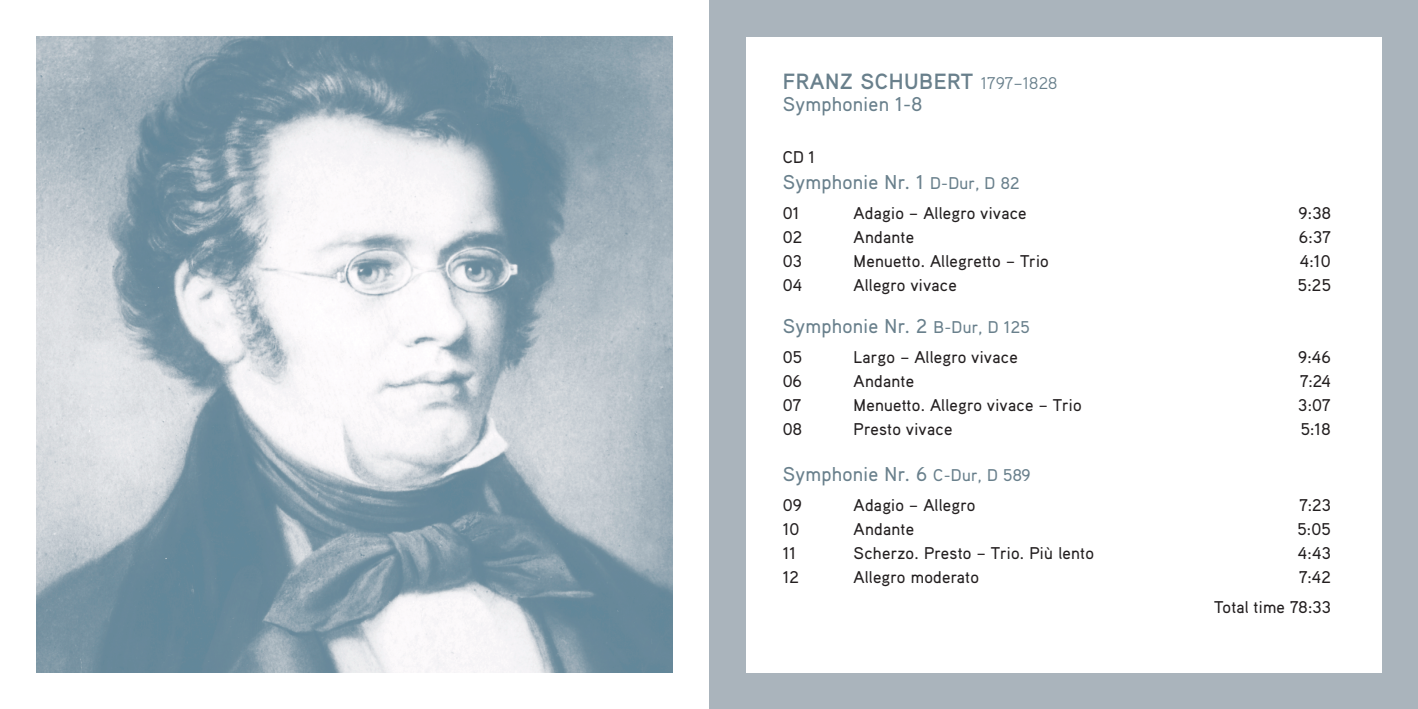
<style>
.page{position:relative;width:1418px;height:709px;background:#fff}
.page>*{position:absolute;margin:0;border:0;box-sizing:border-box;transform-origin:0 0}
.t1{font:700 22px "Aaux Pro";letter-spacing:.02em;color:#69808c}
.t2{font:500 20px "Aaux Pro";letter-spacing:.015em;color:#69808c}
.t3{font:500 17px/30px "Aaux Pro";letter-spacing:.015em;color:#231f20;text-align:right}
.s1{font-weight:400;font-size:17px}
.s2{font-size:17px}
</style>
<div class="page">
<div style="left:709px;top:0;width:708px;height:709px;background:#aab4bc"></div>
<div style="left:746px;top:37px;width:634px;height:635px;background:#fff"></div>
<img style="left:37px;top:37px;width:635px;height:635px">
<p class="t1" style="left:782px;top:73px;width:276px">FRANZ SCHUBERT <span class="s1">1797–1828</span></p>
<p class="t2" style="left:782px;top:97px;width:141px">Symphonien 1-8</p>
<p class="t3" style="left:782px;top:144px;width:34px">CD 1</p>
<p class="t2" style="left:782px;top:175px;width:238px">Symphonie Nr. 1 <span class="s2">D-Dur, D 82</span></p>
<p class="t3" style="left:782px;top:200px;width:18px">01</p>
<p class="t3" style="left:853px;top:200px;width:175px">Adagio – Allegro vivace</p>
<p class="t3" style="left:1298px;top:200px;width:34px">9:38</p>
<p class="t3" style="left:782px;top:224px;width:21px">02</p>
<p class="t3" style="left:853px;top:224px;width:62px">Andante</p>
<p class="t3" style="left:1298px;top:224px;width:33px">6:37</p>
<p class="t3" style="left:782px;top:248px;width:21px">03</p>
<p class="t3" style="left:853px;top:248px;width:197px">Menuetto. Allegretto – Trio</p>
<p class="t3" style="left:1299px;top:248px;width:32px">4:10</p>
<p class="t3" style="left:782px;top:272px;width:21px">04</p>
<p class="t3" style="left:853px;top:272px;width:105px">Allegro vivace</p>
<p class="t3" style="left:1297px;top:272px;width:34px">5:25</p>
<p class="t2" style="left:782px;top:319px;width:248px">Symphonie Nr. 2 <span class="s2">B-Dur, D 125</span></p>
<p class="t3" style="left:782px;top:344px;width:21px">05</p>
<p class="t3" style="left:853px;top:344px;width:166px">Largo – Allegro vivace</p>
<p class="t3" style="left:1297px;top:344px;width:34px">9:46</p>
<p class="t3" style="left:782px;top:368px;width:21px">06</p>
<p class="t3" style="left:853px;top:368px;width:62px">Andante</p>
<p class="t3" style="left:1300px;top:368px;width:32px">7:24</p>
<p class="t3" style="left:782px;top:392px;width:20px">07</p>
<p class="t3" style="left:853px;top:392px;width:229px">Menuetto. Allegro vivace – Trio</p>
<p class="t3" style="left:1298px;top:392px;width:34px">3:07</p>
<p class="t3" style="left:782px;top:416px;width:21px">08</p>
<p class="t3" style="left:853px;top:416px;width:100px">Presto vivace</p>
<p class="t3" style="left:1300px;top:416px;width:32px">5:18</p>
<p class="t2" style="left:782px;top:467px;width:249px">Symphonie Nr. 6 <span class="s2">C-Dur, D 589</span></p>
<p class="t3" style="left:782px;top:492px;width:21px">09</p>
<p class="t3" style="left:853px;top:492px;width:123px">Adagio – Allegro</p>
<p class="t3" style="left:1299px;top:492px;width:33px">7:23</p>
<p class="t3" style="left:782px;top:516px;width:18px">10</p>
<p class="t3" style="left:853px;top:516px;width:62px">Andante</p>
<p class="t3" style="left:1297px;top:516px;width:35px">5:05</p>
<p class="t3" style="left:782px;top:540px;width:15px">11</p>
<p class="t3" style="left:853px;top:540px;width:242px">Scherzo. Presto – Trio. Più lento</p>
<p class="t3" style="left:1297px;top:540px;width:34px">4:43</p>
<p class="t3" style="left:782px;top:564px;width:18px">12</p>
<p class="t3" style="left:853px;top:564px;width:127px">Allegro moderato</p>
<p class="t3" style="left:1214px;top:564px;width:118px">7:42<br>Total time 78:33</p>
</div>
